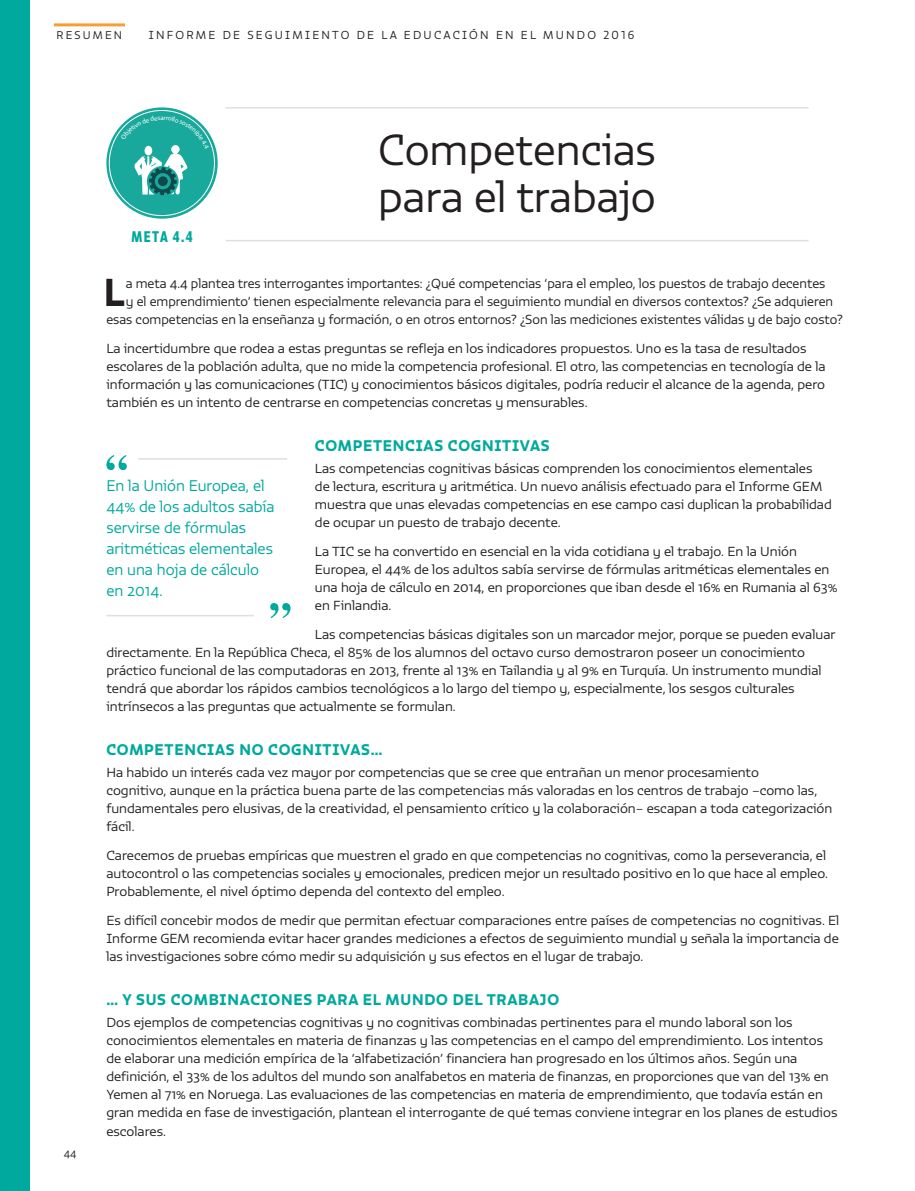
<style>
.page{position:relative;width:915px;height:1191px;background:#fff}
.page>*{position:absolute;margin:0;border:0;box-sizing:border-box;transform-origin:0 0}
.t1{font:300 42px/46.5px "Vita Std";color:#231f20}
.t2{font:37.8px "Vita Std Bld";color:#231f20}
.t3{font:300 15px/21px "Vita Std";color:#00a99d}
.t4{font:15px "Vita Std Bld";letter-spacing:.05em;color:#00a99d}
.t5{font:15px "Vita Cond Std Bld";color:#00a99d}
.t6{font:300 12.75px/18px "Vita Std";color:#231f20;scale:1.04 1}
.t7{font:300 12.75px "Vita Std";color:#231f20}
.t8{font:300 11.25px "Vita Std";letter-spacing:.2em;color:#231f20}
.t9{font:300 10.8px "Vita Std";letter-spacing:.2em;color:#231f20}
.t10{font:300 10.5px "Vita Std";color:#231f20}
.t11{font:6.75px "Myriad Pro";color:#fff}
</style>
<div class="page">
<div style="left:0;top:0;width:30px;height:1191px;background:#00a99d"></div>
<hr style="left:54px;top:23px;width:71px;height:3px;background:#f89d33">
<svg style="left:106px;top:107px;width:112px;height:112px;background:#35b3a8"></svg>
<hr style="left:225px;top:107px;width:583px;height:2px;background:#e2dfde">
<hr style="left:225px;top:240px;width:583px;height:1px;background:#e2dfde">
<hr style="left:138px;top:458px;width:149px;height:1px;background:#e2dfde">
<hr style="left:106px;top:615px;width:148px;height:1px;background:#e2dfde">
<svg style="left:106px;top:455px;width:21px;height:15px"></svg>
<svg style="left:270px;top:603px;width:20px;height:15px"></svg>
<svg style="left:120px;top:116px;width:89px;height:79px;background:#3db1a7"></svg>
<p class="t9" style="left:57px;top:28px;width:67px">RESUMEN</p>
<p class="t8" style="left:149px;top:28px;width:487px">INFORME DE SEGUIMIENTO DE LA EDUCACIÓN EN EL MUNDO 2016</p>
<p class="t11" style="left:160px;top:114px;width:5px">a</p>
<p class="t5" style="left:131px;top:227px;width:63px">META 4.4</p>
<h1 class="t1" style="left:378px;top:126px;width:279px">Competencias para el trabajo</h1>
<p class="t10" style="left:64px;top:1146px;width:14px">44</p>
<h2 class="t2" style="left:104px;top:267px;width:22px">L</h2>
<p class="t7" style="left:126px;top:275px;width:701px">a meta 4.4 plantea tres interrogantes importantes: ¿Qué competencias ‘para el empleo, los puestos de trabajo decentes</p>
<p class="t7" style="left:126px;top:293px;width:708px">y el emprendimiento’ tienen especialmente relevancia para el seguimiento mundial en diversos contextos? ¿Se adquieren</p>
<p class="t7" style="left:106px;top:311px;width:737px">esas competencias en la enseñanza y formación, o en otros entornos? ¿Son las mediciones existentes válidas y de bajo costo?</p>
<p class="t6" style="left:106px;top:339px;width:692px">La incertidumbre que rodea a estas preguntas se refleja en los indicadores propuestos. Uno es la tasa de resultados escolares de la población adulta, que no mide la competencia profesional. El otro, las competencias en tecnología de la información y las comunicaciones (TIC) y conocimientos básicos digitales, podría reducir el alcance de la agenda, pero también es un intento de centrarse en competencias concretas y mensurables.</p>
<p class="t4" style="left:315px;top:435px;width:236px">COMPETENCIAS COGNITIVAS</p>
<p class="t6" style="left:315px;top:460px;width:498px">Las competencias cognitivas básicas comprenden los conocimientos elementales<br>de lectura, escritura y aritmética. Un nuevo análisis efectuado para el Informe GEM muestra que unas elevadas competencias en ese campo casi duplican la probabilidad de ocupar un puesto de trabajo decente.</p>
<p class="t6" style="left:315px;top:542px;width:504px">La TIC se ha convertido en esencial en la vida cotidiana y el trabajo. En la Unión Europea, el 44% de los adultos sabía servirse de fórmulas aritméticas elementales en una hoja de cálculo en 2014, en proporciones que iban desde el 16% en Rumania al 63% en Finlandia.</p>
<p class="t6" style="left:106px;top:625px;width:702px;text-indent:208px">Las competencias básicas digitales son un marcador mejor, porque se pueden evaluar directamente. En la República Checa, el 85% de los alumnos del octavo curso demostraron poseer un conocimiento práctico funcional de las computadoras en 2013, frente al 13% en Tailandia y al 9% en Turquía. Un instrumento mundial tendrá que abordar los rápidos cambios tecnológicos a lo largo del tiempo y, especialmente, los sesgos culturales intrínsecos a las preguntas que actualmente se formulan.</p>
<p class="t4" style="left:106px;top:739px;width:277px">COMPETENCIAS NO COGNITIVAS…</p>
<p class="t6" style="left:106px;top:763px;width:699px">Ha habido un interés cada vez mayor por competencias que se cree que entrañan un menor procesamiento<br>cognitivo, aunque en la práctica buena parte de las competencias más valoradas en los centros de trabajo –como las, fundamentales pero elusivas, de la creatividad, el pensamiento crítico y la colaboración– escapan a toda categorización fácil.</p>
<p class="t6" style="left:106px;top:846px;width:695px">Carecemos de pruebas empíricas que muestren el grado en que competencias no cognitivas, como la perseverancia, el autocontrol o las competencias sociales y emocionales, predicen mejor un resultado positivo en lo que hace al empleo.<br>Probablemente, el nivel óptimo dependa del contexto del empleo.</p>
<p class="t6" style="left:106px;top:911px;width:706px;text-align:justify">Es difícil concebir modos de medir que permitan efectuar comparaciones entre países de competencias no cognitivas. El Informe GEM recomienda evitar hacer grandes mediciones a efectos de seguimiento mundial y señala la importancia de las investigaciones sobre cómo medir su adquisición y sus efectos en el lugar de trabajo.</p>
<p class="t4" style="left:106px;top:989px;width:454px">… Y SUS COMBINACIONES PARA EL MUNDO DEL TRABAJO</p>
<p class="t6" style="left:106px;top:1013px;width:704px">Dos ejemplos de competencias cognitivas y no cognitivas combinadas pertinentes para el mundo laboral son los conocimientos elementales en materia de finanzas y las competencias en el campo del emprendimiento. Los intentos de elaborar una medición empírica de la ‘alfabetización’ financiera han progresado en los últimos años. Según una definición, el 33% de los adultos del mundo son analfabetos en materia de finanzas, en proporciones que van del 13% en Yemen al 71% en Noruega. Las evaluaciones de las competencias en materia de emprendimiento, que todavía están en gran medida en fase de investigación, plantean el interrogante de qué temas conviene integrar en los planes de estudios escolares.</p>
<p class="t3" style="left:106px;top:474px;width:169px">En la Unión Europea, el<br>44% de los adultos sabía servirse de fórmulas aritméticas elementales en una hoja de cálculo en 2014.</p>
</div>
